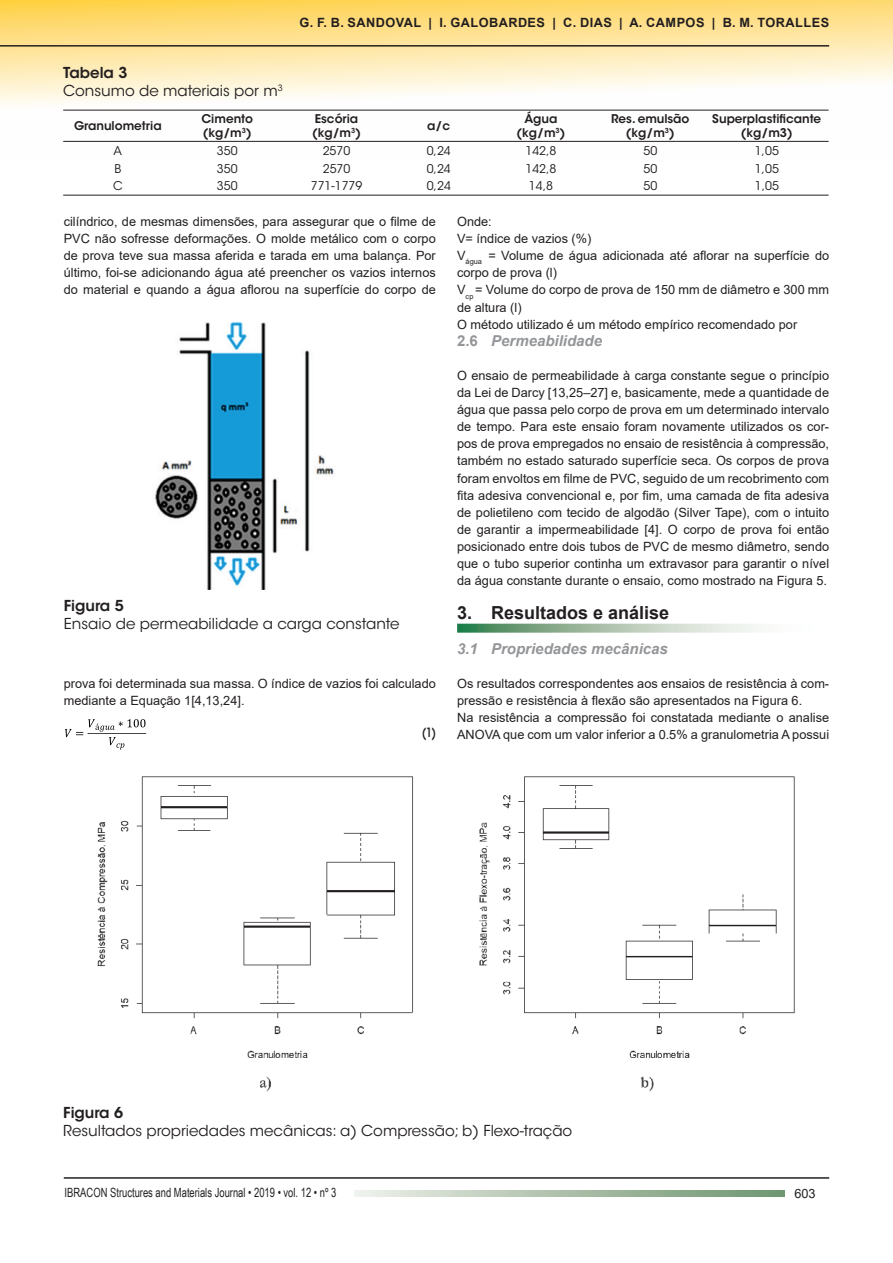
<style>
.page{position:relative;width:893px;height:1263px;background:#fff}
.page>*{position:absolute;margin:0;border:0;box-sizing:border-box;transform-origin:0 0}
.t1{font:700 18px "Arial";color:#231f20}
.t2{font:15px/18px "ITC Avant Garde Std";color:#231f20}
.t3{font:italic 700 15px "Arial";color:#939598}
.t4{font:600 15px "ITC Avant Garde Std";color:#231f20}
.t5{font:12.75px/17.1px "Arial";color:#231f20}
.t6{font:700 12.75px "Arial";letter-spacing:.035em;color:#231f20}
.t7{font:12.75px "Arial Narrow";color:#231f20;scale:.9 1}
.t8{font:600 12.75px "ITC Avant Garde Std";color:#231f20;scale:.7 1}
.t9{font:600 12px/13.5px "ITC Avant Garde Std";color:#231f20;text-align:center}
.t10{font:12px "ITC Avant Garde Std";color:#231f20}
.s1{font-weight:600}
.s2{font-style:normal}
</style>
<div class="page">
<svg style="left:0;top:0;width:893px;height:141px"></svg>
<hr style="left:64px;top:1177px;width:765px;height:2px;background:#231f20">
<hr style="left:0;top:45px;width:829px;height:2px;background:#231f20">
<svg style="left:354px;top:1190px;width:431px;height:6px;background:#acc0aa"></svg>
<svg style="left:65px;top:719px;width:81px;height:30px"></svg>
<svg style="left:457px;top:624px;width:300px;height:9px;background:#a5c1aa"></svg>
<img style="left:155px;top:322px;width:179px;height:267px">
<img style="left:97px;top:776px;width:698px;height:315px">
<hr style="left:63px;top:110px;width:766px;height:1px;background:#231f20">
<hr style="left:63px;top:141px;width:766px;height:1px;background:#231f20">
<hr style="left:63px;top:195px;width:766px;height:1px;background:#231f20">
<p class="t6" style="left:300px;top:14px;width:531px">G. F. B. SANDOVAL | I. GALOBARDES | C. DIAS | A. CAMPOS | B. M. TORALLES</p>
<p class="t2" style="left:63px;top:64px;width:221px"><span class="s1">Tabela 3<br></span>Consumo de materiais por m<sup>3</sup></p>
<p class="t9" style="left:74px;top:119px;width:89px">Granulometria</p>
<p class="t9" style="left:201px;top:112px;width:53px;text-align:left">Cimento (kg/m<sup>3</sup>)</p>
<p class="t9" style="left:312px;top:112px;width:50px;text-align:left">Escória (kg/m<sup>3</sup>)</p>
<p class="t9" style="left:427px;top:119px;width:24px">a/c</p>
<p class="t9" style="left:517px;top:112px;width:50px">Água (kg/m<sup>3</sup>)</p>
<p class="t9" style="left:611px;top:112px;width:80px">Res. emulsão (kg/m<sup>3</sup>)</p>
<p class="t9" style="left:712px;top:112px;width:110px">Superplastificante (kg/m3)</p>
<p class="t10" style="left:114px;top:143px;width:10px">A</p>
<p class="t10" style="left:217px;top:143px;width:22px">350</p>
<p class="t10" style="left:323px;top:143px;width:29px">2570</p>
<p class="t10" style="left:427px;top:143px;width:26px">0,24</p>
<p class="t10" style="left:525px;top:143px;width:33px">142,8</p>
<p class="t10" style="left:643px;top:143px;width:15px">50</p>
<p class="t10" style="left:755px;top:143px;width:26px">1,05</p>
<p class="t10" style="left:114px;top:161px;width:8px">B</p>
<p class="t10" style="left:217px;top:161px;width:22px">350</p>
<p class="t10" style="left:323px;top:161px;width:29px">2570</p>
<p class="t10" style="left:427px;top:161px;width:26px">0,24</p>
<p class="t10" style="left:525px;top:161px;width:33px">142,8</p>
<p class="t10" style="left:643px;top:161px;width:15px">50</p>
<p class="t10" style="left:755px;top:161px;width:26px">1,05</p>
<p class="t10" style="left:113px;top:179px;width:11px">C</p>
<p class="t10" style="left:217px;top:179px;width:22px">350</p>
<p class="t10" style="left:311px;top:179px;width:53px">771-1779</p>
<p class="t10" style="left:427px;top:179px;width:26px">0,24</p>
<p class="t10" style="left:529px;top:179px;width:26px">14,8</p>
<p class="t10" style="left:643px;top:179px;width:15px">50</p>
<p class="t10" style="left:755px;top:179px;width:26px">1,05</p>
<p class="t5" style="left:64px;top:213px;width:374px;text-align:justify">cilíndrico, de mesmas dimensões, para assegurar que o filme de PVC não sofresse deformações. O molde metálico com o corpo de prova teve sua massa aferida e tarada em uma balança. Por último, foi-se adicionando água até preencher os vazios internos do material e quando a água aflorou na superfície do corpo de</p>
<p class="t4" style="left:64px;top:596px;width:62px">Figura 5</p>
<p class="t2" style="left:64px;top:615px;width:337px">Ensaio de permeabilidade a carga constante</p>
<p class="t5" style="left:64px;top:675px;width:374px">prova foi determinada sua massa. O índice de vazios foi calculado mediante a Equação 1[4,13,24].</p>
<p class="t8" style="left:422px;top:725px;width:21px">(1)</p>
<p class="t5" style="left:457px;top:213px;width:374px">Onde:<br>V= índice de vazios (%)<br>V<sub>água</sub> = Volume de água adicionada até aflorar na superfície do corpo de prova (l)<br>V<sub>cp</sub> = Volume do corpo de prova de 150 mm de diâmetro e 300 mm de altura (l)<br>O método utilizado é um método empírico recomendado por</p>
<p class="t3" style="left:457px;top:330px;width:146px"><span class="s2">2.6</span> Permeabilidade</p>
<p class="t5" style="left:457px;top:367px;width:374px;text-align:justify">O ensaio de permeabilidade à carga constante segue o princípio da Lei de Darcy [13,25–27] e, basicamente, mede a quantidade de água que passa pelo corpo de prova em um determinado intervalo de tempo. Para este ensaio foram novamente utilizados os cor&shy;pos de prova empregados no ensaio de resistência à compressão, também no estado saturado superfície seca. Os corpos de prova foram envoltos em filme de PVC, seguido de um recobrimento com fita adesiva convencional e, por fim, uma camada de fita adesiva de polietileno com tecido de algodão (Silver Tape), com o intuito de garantir a impermeabilidade [4]. O corpo de prova foi então posicionado entre dois tubos de PVC de mesmo diâmetro, sendo que o tubo superior continha um extravasor para garantir o nível da água constante durante o ensaio, como mostrado na Figura 5.</p>
<h1 class="t1" style="left:457px;top:600px;width:214px">3. Resultados e análise</h1>
<p class="t3" style="left:457px;top:638px;width:212px">3.1 Propriedades mecânicas</p>
<p class="t5" style="left:457px;top:675px;width:374px">Os resultados correspondentes aos ensaios de resistência à com&shy;pressão e resistência à flexão são apresentados na Figura 6.<br>Na resistência a compressão foi constatada mediante o analise ANOVA que com um valor inferior a 0.5% a granulometria A possui</p>
<p class="t4" style="left:63px;top:1102px;width:62px">Figura 6</p>
<p class="t2" style="left:63px;top:1121px;width:511px">Resultados propriedades mecânicas: a) Compressão; b) Flexo-tração</p>
<p class="t7" style="left:65px;top:1183px;width:303px">IBRACON Structures and Materials Journal • 2019 • vol. 12 • nº 3</p>
<p class="t5" style="left:794px;top:1185px;width:23px">603</p>
</div>
